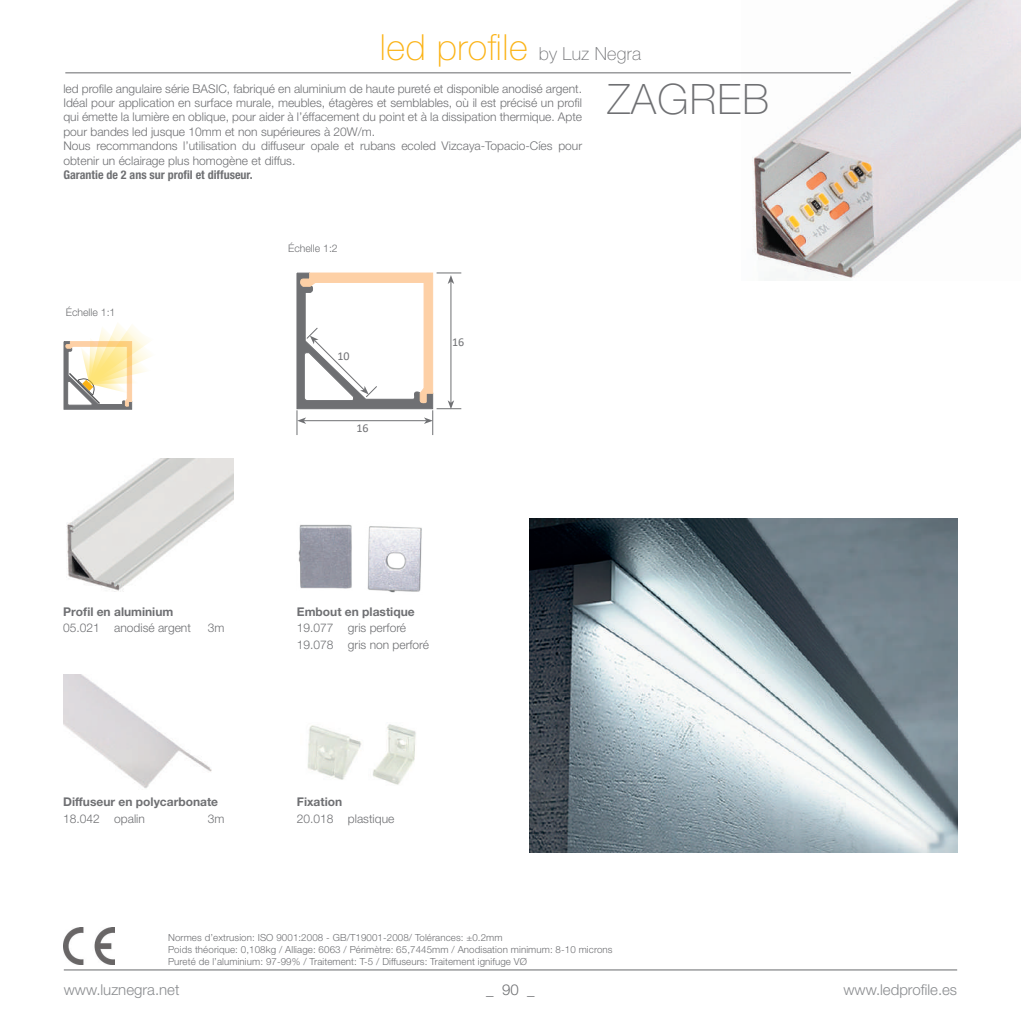
<style>
.page{position:relative;width:1021px;height:1021px;background:#fff}
.page>*{position:absolute;margin:0;border:0;box-sizing:border-box;transform-origin:0 0}
.t1{font:100 42px "Helvetica Neue LT Std";letter-spacing:.03em;color:#6f7073}
.t2{font:100 36px "Helvetica Neue LT Std";letter-spacing:.015em;color:#fbb316}
.t3{font:300 15px "Helvetica Neue LT Std";color:#8a8c8f}
.t4{font:300 15px "Helvetica Neue LT Std";color:#6f7073}
.t5{font:300 12px/14.4px "Helvetica Neue LT Std";color:#6f7073}
.t6{font:700 12px "Helvetica Neue LT Std";color:#6f7073}
.t7{font:700 condensed 12px "Helvetica Neue LT Std";color:#6f7073}
.t8{font:12px "Calibri";color:#6f7073}
.t9{font:300 10.5px "Helvetica Neue LT Std";color:#6f7073}
.t10{font:300 9.75px/11.7px "Helvetica Neue LT Std";letter-spacing:.01em;color:#6f7073}
.s1{font-size:18px;color:#6f7073}
</style>
<div class="page">
<hr style="left:64px;top:969px;width:893px;height:1px;background:#6f7073">
<img style="left:741px;top:0;width:279px;height:279px">
<img style="left:64px;top:927px;width:51px;height:37px">
<img style="left:529px;top:518px;width:428px;height:334px">
<img style="left:63px;top:674px;width:148px;height:115px">
<img style="left:298px;top:524px;width:124px;height:69px">
<img style="left:307px;top:724px;width:109px;height:61px">
<img style="left:66px;top:459px;width:167px;height:133px">
<svg style="left:296px;top:272px;width:165px;height:163px"></svg>
<svg style="left:64px;top:323px;width:87px;height:86px"></svg>
<hr style="left:65px;top:72px;width:785px;height:1px;background:#6f7073">
<h2 class="t2" style="left:380px;top:27px;width:262px">led profile <span class="s1">by Luz Negra</span></h2>
<p class="t5" style="left:63px;top:81px;width:520px">led profile angulaire série BASIC, fabriqué en aluminium de haute pureté et disponible anodisé argent.<br>Idéal pour application en surface murale, meubles, étagères et semblables, où il est précisé un profil qui émette la lumière en oblique, pour aider à l’éffacement du point et à la dissipation thermique. Apte pour bandes led jusque 10mm et non supérieures à 20W/m.<br>Nous recommandons l’utilisation du diffuseur opale et rubans ecoled Vizcaya-Topacio-Cíes pour obtenir un éclairage plus homogène et diffus.</p>
<p class="t7" style="left:63px;top:167px;width:191px">Garantie de 2 ans sur profil et diffuseur.</p>
<h1 class="t1" style="left:607px;top:75px;width:163px">ZAGREB</h1>
<p class="t9" style="left:66px;top:306px;width:51px">Échelle 1:1</p>
<p class="t9" style="left:288px;top:241px;width:51px">Échelle 1:2</p>
<p class="t8" style="left:337px;top:347px;width:14px">10</p>
<p class="t8" style="left:356px;top:419px;width:14px">16</p>
<p class="t8" style="left:452px;top:333px;width:14px">16</p>
<p class="t6" style="left:63px;top:604px;width:112px">Profil en aluminium</p>
<p class="t5" style="left:63px;top:620px;width:129px">05.021 anodisé argent</p>
<p class="t5" style="left:208px;top:620px;width:18px">3m</p>
<p class="t6" style="left:63px;top:794px;width:156px">Diffuseur en polycarbonate</p>
<p class="t5" style="left:63px;top:811px;width:83px">18.042 opalin</p>
<p class="t5" style="left:208px;top:811px;width:18px">3m</p>
<p class="t6" style="left:297px;top:604px;width:119px">Embout en plastique</p>
<p class="t5" style="left:297px;top:619px;width:134px;line-height:16.5px">19.077 gris perforé<br>19.078 gris non perforé</p>
<p class="t6" style="left:297px;top:794px;width:47px">Fixation</p>
<p class="t5" style="left:297px;top:811px;width:99px">20.018 plastique</p>
<p class="t10" style="left:168px;top:931px;width:446px">Normes d’extrusion: ISO 9001:2008 - GB/T19001-2008/ Tolérances: ±0.2mm<br>Poids théorique: 0,108kg / Alliage: 6063 / Périmètre: 65,7445mm / Anodisation minimum: 8-10 microns<br>Pureté de l’aluminium: 97-99% / Traitement: T-5 / Diffuseurs: Traitement ignifuge VØ</p>
<p class="t3" style="left:64px;top:980px;width:117px">www.luznegra.net</p>
<p class="t4" style="left:486px;top:980px;width:50px">_ 90 _</p>
<p class="t3" style="left:843px;top:980px;width:115px">www.ledprofile.es</p>
</div>
